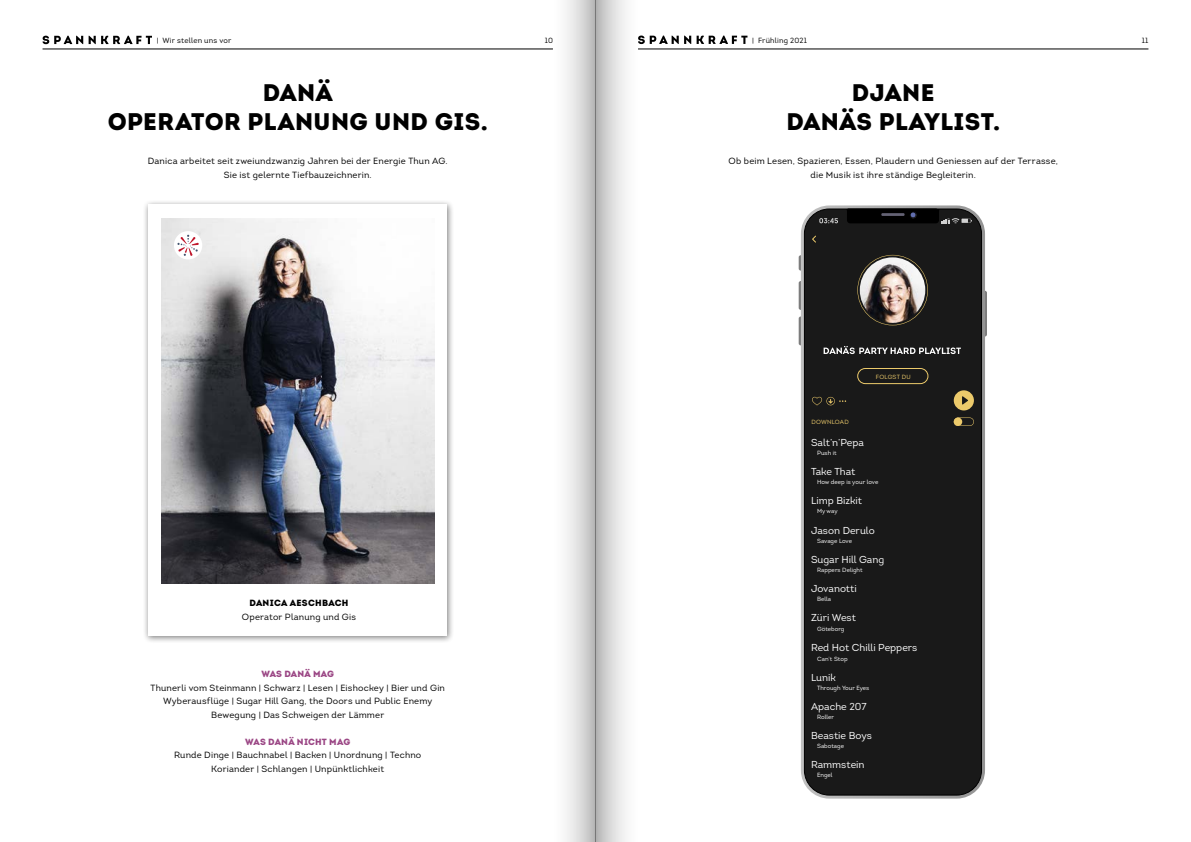
<style>
.page{position:relative;width:1191px;height:842px;background:#fff}
.page>*{position:absolute;margin:0;border:0;box-sizing:border-box;transform-origin:0 0}
.t1{font:900 24px/28.8px "Intro";letter-spacing:.02em;color:#000;text-align:center}
.t2{font:10.1px "Intro";color:#fff}
.t3{font:9px/13.5px "Intro";letter-spacing:.02em;color:#000;text-align:center}
.t4{font:900 9px "Intro";letter-spacing:.02em;color:#9b4785}
.t5{font:900 9px "Intro";letter-spacing:.035em;color:#000}
.t6{font:7.5px "Intro";letter-spacing:.025em;color:#000}
.t7{font:6px "Intro";color:#fff}
.t8{font:6px "Intro";letter-spacing:.03em;color:#ecca6b}
</style>
<div class="page">
<div style="left:143px;top:200px;width:311px;height:444px;background:#000;opacity:.5"></div>
<div style="left:148px;top:205px;width:299px;height:431px;background:#fff"></div>
<img style="left:161px;top:218px;width:273px;height:365px">
<svg style="left:985px;top:291px;width:2px;height:45px"></svg>
<svg style="left:798px;top:255px;width:3px;height:16px"></svg>
<svg style="left:798px;top:281px;width:3px;height:29px"></svg>
<svg style="left:798px;top:316px;width:3px;height:29px"></svg>
<svg style="left:801px;top:205px;width:184px;height:594px;background:#afafaf"></svg>
<div style="left:804px;top:208px;width:178px;height:587px;background:#191919"></div>
<svg style="left:819px;top:218px;width:19px;height:5px"></svg>
<svg style="left:845px;top:208px;width:127px;height:15px;background:#161618"></svg>
<svg style="left:823px;top:346px;width:138px;height:8px"></svg>
<div style="left:857px;top:368px;width:71px;height:16px;border:1px solid #ecca6b;border-radius:8px"></div>
<img style="left:857px;top:255px;width:71px;height:70px">
<div style="left:953px;top:390px;width:21px;height:20px;background:#ecca6b;border-radius:50%"></div>
<svg style="left:812px;top:235px;width:4px;height:8px"></svg>
<svg style="left:953px;top:417px;width:21px;height:9px"></svg>
<svg style="left:812px;top:397px;width:34px;height:8px"></svg>
<svg style="left:962px;top:396px;width:6px;height:8px"></svg>
<div style="left:953px;top:417px;width:9px;height:9px;background:#ecca6b;border-radius:50%"></div>
<svg style="left:43px;top:36px;width:40px;height:8px"></svg>
<svg style="left:89px;top:36px;width:63px;height:8px"></svg>
<svg style="left:638px;top:36px;width:109px;height:8px"></svg>
<hr style="left:43px;top:49px;width:510px;height:1px;background:#000">
<div style="left:174px;top:231px;width:28px;height:28px;background:#fff;border-radius:50%"></div>
<svg style="left:177px;top:235px;width:22px;height:21px"></svg>
<hr style="left:638px;top:49px;width:510px;height:1px;background:#000">
<div style="left:553px;top:0;width:42px;height:842px;background:linear-gradient(to right,#fff,#c2c2c2)"></div>
<div style="left:595px;top:0;width:42px;height:842px;background:linear-gradient(to right,#bababa,#fff)"></div>
<p class="t6" style="left:157px;top:35px;width:76px">| Wir stellen uns vor</p>
<h1 class="t1" style="left:108px;top:78px;width:381px">DANÄ<br>OPERATOR PLANUNG UND GIS.</h1>
<p class="t3" style="left:148px;top:154px;width:301px">Danica arbeitet seit zweiundzwanzig Jahren bei der Energie Thun AG.<br>Sie ist gelernte Tiefbauzeichnerin.</p>
<p class="t6" style="left:752px;top:35px;width:56px">| Frühling 2021</p>
<p class="t6" style="left:545px;top:35px;width:10px">10</p>
<p class="t6" style="left:1141px;top:35px;width:8px">11</p>
<h1 class="t1" style="left:786px;top:78px;width:215px">DJANE<br>DANÄS PLAYLIST.</h1>
<p class="t3" style="left:728px;top:154px;width:331px">Ob beim Lesen, Spazieren, Essen, Plaudern und Geniessen auf der Terrasse, die Musik ist ihre ständige Begleiterin.</p>
<p class="t5" style="left:249px;top:597px;width:101px">DANICA AESCHBACH</p>
<p class="t3" style="left:242px;top:610px;width:116px">Operator Planung und Gis</p>
<p class="t4" style="left:261px;top:668px;width:74px">WAS DANÄ MAG</p>
<p class="t3" style="left:150px;top:681px;width:296px">Thunerli vom Steinmann | Schwarz | Lesen | Eishockey | Bier und Gin<br>Wyberausflüge | Sugar Hill Gang, the Doors und Public Enemy<br>Bewegung | Das Schweigen der Lämmer</p>
<p class="t4" style="left:245px;top:735px;width:106px">WAS DANÄ NICHT MAG</p>
<p class="t3" style="left:174px;top:748px;width:249px">Runde Dinge | Bauchnabel | Backen | Unordnung | Techno<br>Koriander | Schlangen | Unpünktlichkeit</p>
<p class="t8" style="left:876px;top:373px;width:36px">FOLGST DU</p>
<p class="t8" style="left:811px;top:418px;width:39px">DOWNLOAD</p>
<p class="t2" style="left:811px;top:436px;width:54px">Salt’n’Pepa</p>
<p class="t7" style="left:817px;top:449px;width:21px">Push it</p>
<p class="t2" style="left:811px;top:465px;width:46px">Take That</p>
<p class="t7" style="left:817px;top:478px;width:63px">How deep is your love</p>
<p class="t2" style="left:811px;top:495px;width:52px">Limp Bizkit</p>
<p class="t7" style="left:817px;top:508px;width:22px">My way</p>
<p class="t2" style="left:811px;top:524px;width:65px">Jason Derulo</p>
<p class="t7" style="left:817px;top:537px;width:36px">Savage Love</p>
<p class="t2" style="left:811px;top:553px;width:75px">Sugar Hill Gang</p>
<p class="t7" style="left:817px;top:566px;width:47px">Rappers Delight</p>
<p class="t2" style="left:811px;top:582px;width:47px">Jovanotti</p>
<p class="t7" style="left:817px;top:595px;width:16px">Bella</p>
<p class="t2" style="left:811px;top:611px;width:46px">Züri West</p>
<p class="t7" style="left:817px;top:625px;width:29px">Göteborg</p>
<p class="t2" style="left:811px;top:642px;width:108px">Red Hot Chilli Peppers</p>
<p class="t7" style="left:817px;top:655px;width:32px">Can’t Stop</p>
<p class="t2" style="left:811px;top:671px;width:26px">Lunik</p>
<p class="t7" style="left:817px;top:684px;width:54px">Through Your Eyes</p>
<p class="t2" style="left:811px;top:700px;width:57px">Apache 207</p>
<p class="t7" style="left:817px;top:713px;width:18px">Roller</p>
<p class="t2" style="left:811px;top:729px;width:62px">Beastie Boys</p>
<p class="t7" style="left:817px;top:742px;width:28px">Sabotage</p>
<p class="t2" style="left:811px;top:758px;width:55px">Rammstein</p>
<p class="t7" style="left:817px;top:771px;width:17px">Engel</p>
</div>
